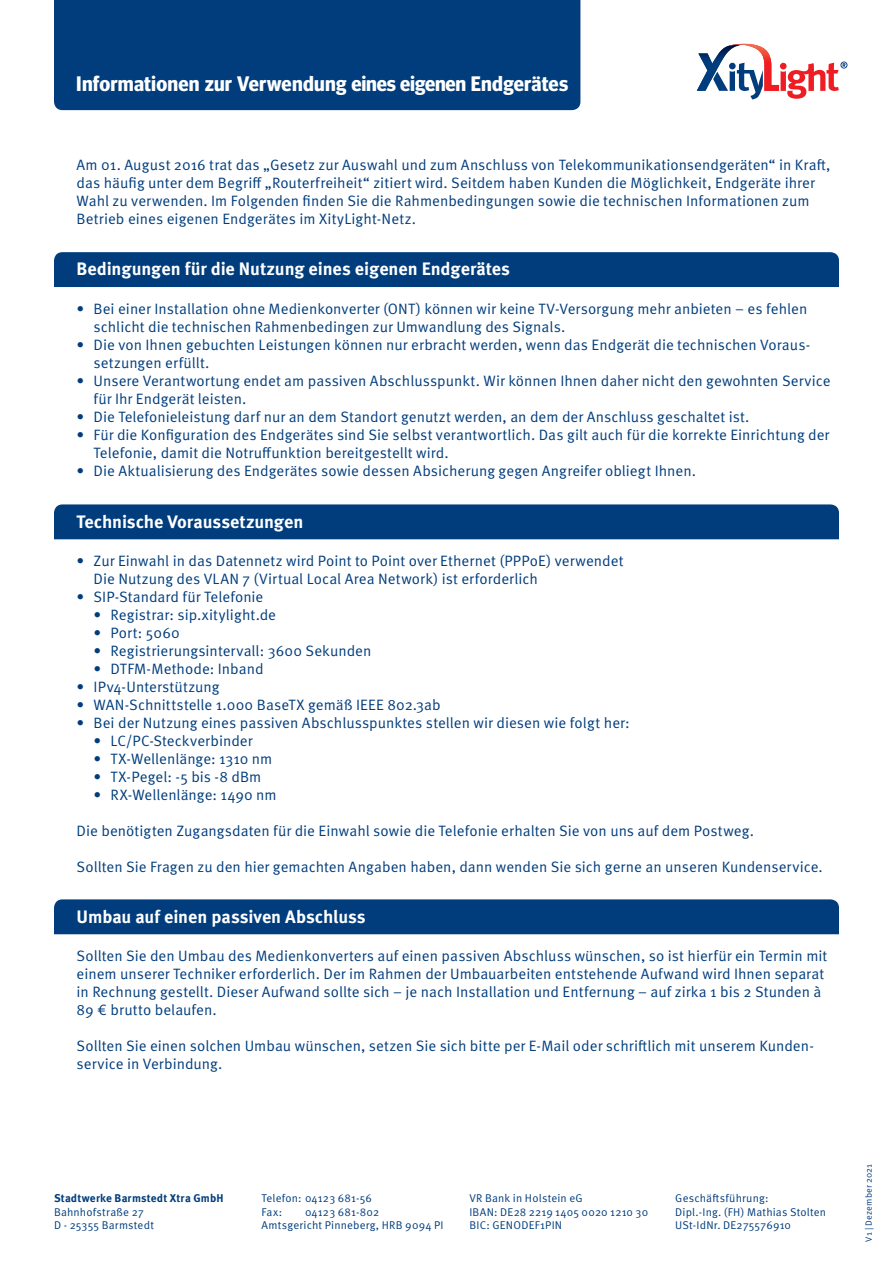
<style>
.page{position:relative;width:893px;height:1263px;background:#fff}
.page>*{position:absolute;margin:0;border:0;box-sizing:border-box;transform-origin:0 0}
.t1{font:700 21px "Meta Headline OT";letter-spacing:.01em;color:#fff}
.t2{font:700 18px "Meta OT";letter-spacing:-.005em;color:#fff}
.t3{font:15px/18px "Meta OT Norm";color:#013d7d}
.t4{font:11.25px/13.5px "Meta OT Norm";letter-spacing:.015em;color:#013d7d}
.t5{font:700 11.25px "Meta OT";letter-spacing:.015em;color:#013d7d}
.t6{font:9px "Meta OT Norm";letter-spacing:.02em;color:#013d7d}
</style>
<div class="page">
<div style="left:54px;top:0;width:526px;height:110px;background:#013d7d"></div>
<svg style="left:697px;top:44px;width:150px;height:55px"></svg>
<div style="left:54px;top:252px;width:785px;height:35px;background:#013d7d"></div>
<div style="left:54px;top:504px;width:785px;height:35px;background:#013d7d"></div>
<div style="left:54px;top:899px;width:785px;height:35px;background:#013d7d"></div>
<h1 class="t1" style="left:76px;top:71px;width:493px">Informationen zur Verwendung eines eigenen Endgerätes</h1>
<p class="t3" style="left:77px;top:156px;width:755px">Am 01. August 2016 trat das „Gesetz zur Auswahl und zum Anschluss von Telekommunikationsendgeräten“ in Kraft, das häufig unter dem Begriff „Routerfreiheit“ zitiert wird. Seitdem haben Kunden die Möglichkeit, Endgeräte ihrer Wahl zu verwenden. Im Folgenden finden Sie die Rahmenbedingungen sowie die technischen Informationen zum Betrieb eines eigenen Endgerätes im XityLight-Netz.</p>
<p class="t2" style="left:77px;top:258px;width:435px">Bedingungen für die Nutzung eines eigenen Endgerätes</p>
<p class="t3" style="left:94px;top:300px;width:715px;text-indent:-17px">• Bei einer Installation ohne Medienkonverter (ONT) können wir keine TV-Versorgung mehr anbieten – es fehlen schlicht die technischen Rahmenbedingen zur Umwandlung des Signals.</p>
<p class="t3" style="left:94px;top:336px;width:718px;text-indent:-17px">• Die von Ihnen gebuchten Leistungen können nur erbracht werden, wenn das Endgerät die technischen Voraus&shy;setzungen erfüllt.</p>
<p class="t3" style="left:94px;top:372px;width:739px;text-indent:-17px">• Unsere Verantwortung endet am passiven Abschlusspunkt. Wir können Ihnen daher nicht den gewohnten Service für Ihr Endgerät leisten.</p>
<p class="t3" style="left:77px;top:408px;width:674px">• Die Telefonieleistung darf nur an dem Standort genutzt werden, an dem der Anschluss geschaltet ist.</p>
<p class="t3" style="left:94px;top:426px;width:737px;text-indent:-17px">• Für die Konfiguration des Endgerätes sind Sie selbst verantwortlich. Das gilt auch für die korrekte Einrichtung der<br>Telefonie, damit die Notruffunktion bereitgestellt wird.</p>
<p class="t3" style="left:77px;top:462px;width:621px">• Die Aktualisierung des Endgerätes sowie dessen Absicherung gegen Angreifer obliegt Ihnen.</p>
<p class="t2" style="left:77px;top:510px;width:228px">Technische Voraussetzungen</p>
<p class="t3" style="left:94px;top:552px;width:531px;text-indent:-17px">• Zur Einwahl in das Datennetz wird Point to Point over Ethernet (PPPoE) verwendet<br>Die Nutzung des VLAN 7 (Virtual Local Area Network) ist erforderlich</p>
<p class="t3" style="left:77px;top:588px;width:188px">• SIP-Standard für Telefonie</p>
<p class="t3" style="left:94px;top:606px;width:184px">• Registrar: sip.xitylight.de</p>
<p class="t3" style="left:94px;top:624px;width:88px">• Port: 5060</p>
<p class="t3" style="left:94px;top:642px;width:279px">• Registrierungsintervall: 3600 Sekunden</p>
<p class="t3" style="left:94px;top:660px;width:172px">• DTFM-Methode: Inband</p>
<p class="t3" style="left:77px;top:678px;width:145px">• IPv4-Unterstützung</p>
<p class="t3" style="left:77px;top:696px;width:366px">• WAN-Schnittstelle 1.000 BaseTX gemäß IEEE 802.3ab</p>
<p class="t3" style="left:77px;top:714px;width:555px">• Bei der Nutzung eines passiven Abschlusspunktes stellen wir diesen wie folgt her:</p>
<p class="t3" style="left:94px;top:732px;width:161px">• LC/PC-Steckverbinder</p>
<p class="t3" style="left:94px;top:750px;width:180px">• TX-Wellenlänge: 1310 nm</p>
<p class="t3" style="left:94px;top:768px;width:169px">• TX-Pegel: -5 bis -8 dBm</p>
<p class="t3" style="left:94px;top:786px;width:185px">• RX-Wellenlänge: 1490 nm</p>
<p class="t3" style="left:77px;top:822px;width:679px">Die benötigten Zugangsdaten für die Einwahl sowie die Telefonie erhalten Sie von uns auf dem Postweg.</p>
<p class="t3" style="left:77px;top:858px;width:748px">Sollten Sie Fragen zu den hier gemachten Angaben haben, dann wenden Sie sich gerne an unseren Kundenservice.</p>
<p class="t2" style="left:77px;top:905px;width:291px">Umbau auf einen passiven Abschluss</p>
<p class="t3" style="left:77px;top:947px;width:752px">Sollten Sie den Umbau des Medienkonverters auf einen passiven Abschluss wünschen, so ist hierfür ein Termin mit einem unserer Techniker erforderlich. Der im Rahmen der Umbauarbeiten entstehende Aufwand wird Ihnen separat in Rechnung gestellt. Dieser Aufwand sollte sich – je nach Installation und Entfernung – auf zirka 1 bis 2 Stunden à 89 € brutto belaufen.</p>
<p class="t3" style="left:77px;top:1037px;width:739px">Sollten Sie einen solchen Umbau wünschen, setzen Sie sich bitte per E-Mail oder schriftlich mit unserem Kunden&shy;service in Verbindung.</p>
<p class="t5" style="left:54px;top:1191px;width:171px">Stadtwerke Barmstedt Xtra GmbH</p>
<p class="t4" style="left:54px;top:1205px;width:101px">Bahnhofstraße 27<br>D - 25355 Barmstedt</p>
<p class="t4" style="left:261px;top:1192px;width:112px">Telefon: 04123 681-56<br>Fax:</p>
<p class="t4" style="left:261px;top:1205px;width:184px;text-indent:44px">04123 681-802<br>Amtsgericht Pinneberg, HRB 9094 PI</p>
<p class="t4" style="left:469px;top:1192px;width:180px">VR Bank in Holstein eG<br>IBAN: DE28 2219 1405 0020 1210 30<br>BIC: GENODEF1PIN</p>
<p class="t4" style="left:675px;top:1192px;width:152px">Geschäftsführung:<br>Dipl.-Ing. (FH) Mathias Stolten<br>USt-IdNr. DE275576910</p>
<p class="t6" style="left:863px;top:1242px;width:79px;rotate:-90deg">V1 | Dezember 2021</p>
</div>
